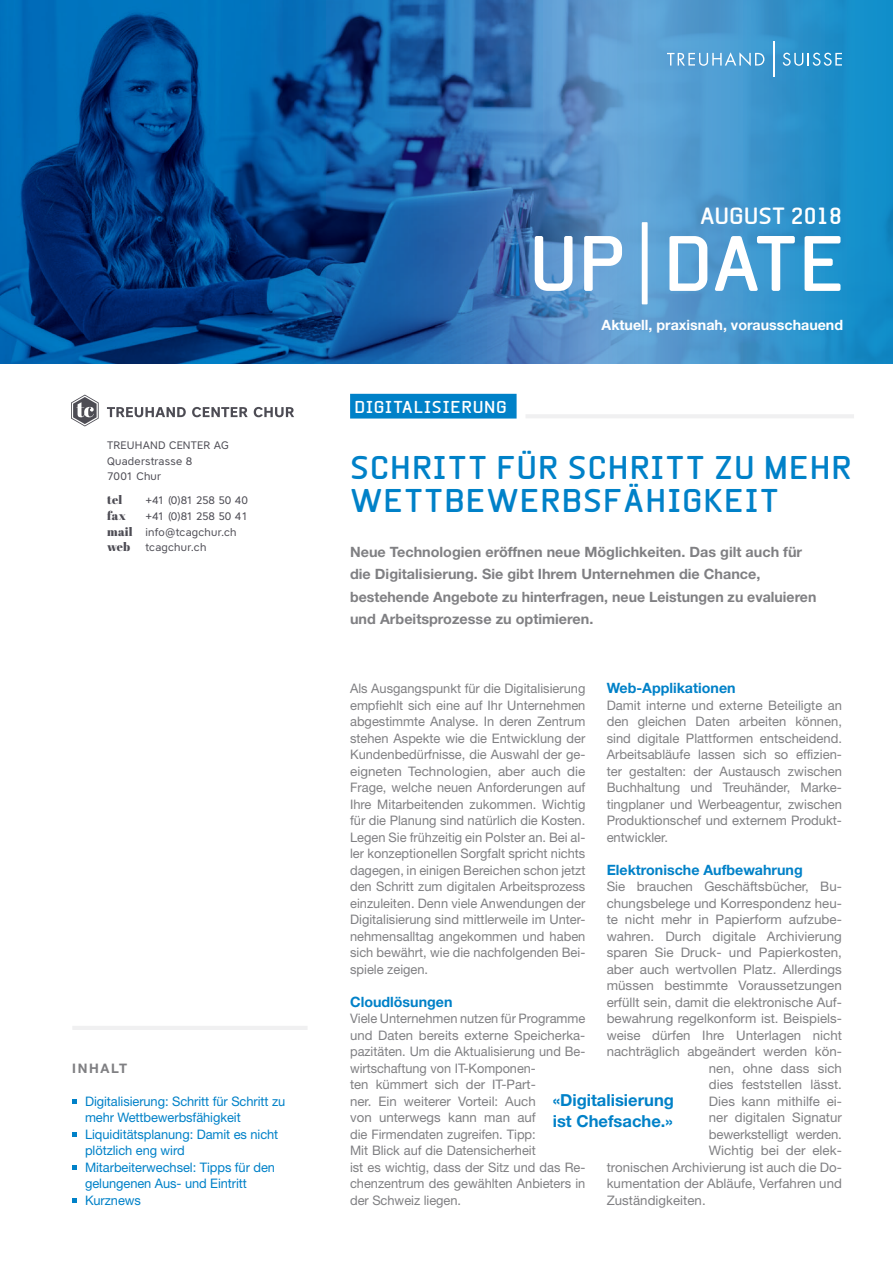
<style>
.page{position:relative;width:893px;height:1263px;background:#fff}
.page>*{position:absolute;margin:0;border:0;box-sizing:border-box;transform-origin:0 0}
.t1{font:700 75px "Beta Sans";letter-spacing:-.015em;color:#fff}
.t2{font:700 31.5px/33px "Beta Sans";letter-spacing:.03em;color:#0081c8}
.t3{font:700 22.5px "Beta Sans";color:#fff}
.t4{font:700 16.65px/21.6px "Helvetica Neue LT Std";color:#0081c8}
.t5{font:700 16.5px "Beta Sans";letter-spacing:.04em;color:#fff}
.t6{font:700 14.25px/22.5px "Helvetica Neue LT Std";color:#808083}
.t7{font:700 14.25px "Helvetica Neue LT Std";color:#0081c8}
.t8{font:700 14.25px "Helvetica Neue LT Std";color:#fff}
.t9{font:13.2px/16.5px "Helvetica Neue LT Std";letter-spacing:.005em;color:#808083;text-align:justify}
.t10{font:13.2px/16.5px "Helvetica Neue LT Std";letter-spacing:-.005em;color:#0081c8}
.t11{font:700 13.2px "Helvetica Neue LT Std";letter-spacing:.125em;color:#808083}
.t12{font:12px "Abril Fatface";letter-spacing:.005em;color:#4d4c54}
.t13{font:10.8px/15.8px "Core Sans A45";letter-spacing:.02em;color:#4d4c54}
.t14{font:10.8px "Core Sans A45";letter-spacing:-.035em;color:#4d4c54}
.s1{font-family:"Abril Fatface";font-size:12px}
.s2{font-family:"Beta Sans Norm";font-weight:400;font-size:112.5px}
</style>
<div class="page">
<img style="left:667px;top:0;width:226px;height:363px">
<div style="left:0;top:0;width:667px;height:363px;background:#61a5d7"></div>
<img style="left:0;top:0;width:627px;height:363px">
<svg style="left:72px;top:1099px;width:5px;height:4px"></svg>
<svg style="left:72px;top:1132px;width:5px;height:4px"></svg>
<svg style="left:72px;top:1165px;width:5px;height:4px"></svg>
<svg style="left:72px;top:1198px;width:5px;height:4px"></svg>
<hr style="left:72px;top:1026px;width:236px;height:4px;background:#f0f0f1">
<svg style="left:667px;top:52px;width:97px;height:14px"></svg>
<svg style="left:783px;top:53px;width:59px;height:13px"></svg>
<hr style="left:773px;top:41px;width:1px;height:36px;background:#fff">
<div style="left:350px;top:394px;width:167px;height:24px;background:#0081c8"></div>
<hr style="left:525px;top:414px;width:329px;height:4px;background:#f0f0f1">
<svg style="left:71px;top:395px;width:28px;height:31px"></svg>
<svg style="left:107px;top:407px;width:79px;height:10px"></svg>
<svg style="left:192px;top:407px;width:56px;height:10px"></svg>
<svg style="left:254px;top:407px;width:40px;height:10px"></svg>
<p class="t13" style="left:107px;top:437px;width:123px">TREUHAND CENTER AG<br>Quaderstrasse 8<br>7001 Chur</p>
<p class="t12" style="left:107px;top:491px;width:17px">tel</p>
<p class="t14" style="left:145px;top:493px;width:104px">+41 (0)81 258 50 40</p>
<p class="t12" style="left:107px;top:507px;width:20px">fax</p>
<p class="t13" style="left:107px;top:508px;width:142px;text-indent:38px">+41 (0)81 258 50 41 <span class="s1">mail</span> info@tcagchur.ch</p>
<p class="t12" style="left:107px;top:539px;width:25px">web</p>
<p class="t13" style="left:145px;top:539px;width:62px">tcagchur.ch</p>
<p class="t11" style="left:72px;top:1060px;width:56px">INHALT</p>
<p class="t10" style="left:85px;top:1092px;width:202px">Digitalisierung: Schritt für Schritt zu mehr Wettbewerbsfähigkeit<br>Liquiditätsplanung: Damit es nicht plötzlich eng wird<br>Mitarbeiterwechsel: Tipps für den gelungenen Aus- und Eintritt<br>Kurznews</p>
<h3 class="t3" style="left:700px;top:202px;width:144px">AUGUST 2018</h3>
<h1 class="t1" style="left:529px;top:219px;width:318px">UP<span class="s2">|</span> DATE</h1>
<p class="t8" style="left:602px;top:316px;width:243px">Aktuell, praxisnah, vorausschauend</p>
<p class="t5" style="left:355px;top:397px;width:154px">DIGITALISIERUNG</p>
<h2 class="t2" style="left:350px;top:450px;width:503px">SCHRITT FÜR SCHRITT ZU MEHR<br>WETTBEWERBSFÄHIGKEIT</h2>
<p class="t6" style="left:350px;top:540px;width:468px">Neue Technologien eröffnen neue Möglichkeiten. Das gilt auch für die Digitalisierung. Sie gibt Ihrem Unternehmen die Chance, bestehende Angebote zu hinterfragen, neue Leistungen zu evaluieren und Arbeitsprozesse zu optimieren.</p>
<p class="t7" style="left:607px;top:679px;width:130px">Web-Applikationen</p>
<p class="t9" style="left:607px;top:696px;width:237px">Damit interne und externe Beteiligte an den gleichen Daten arbeiten können, sind digitale Plattformen entscheidend.<br>Arbeitsabläufe lassen sich so effizien&shy;ter gestalten: der Austausch zwischen Buchhaltung und Treuhänder, Marke&shy;tingplaner und Werbeagentur, zwischen Produktionschef und externem Produkt&shy;entwickler.</p>
<p class="t7" style="left:607px;top:861px;width:198px">Elektronische Aufbewahrung</p>
<p class="t9" style="left:607px;top:878px;width:237px">Sie brauchen Geschäftsbücher, Bu-</p>
<p class="t9" style="left:607px;top:894px;width:237px">chungsbelege und Korrespondenz heu-</p>
<p class="t9" style="left:607px;top:911px;width:237px">te nicht mehr in Papierform aufzube-</p>
<p class="t9" style="left:607px;top:927px;width:237px">wahren. Durch digitale Archivierung</p>
<p class="t9" style="left:607px;top:944px;width:237px">sparen Sie Druck- und Papierkosten,</p>
<p class="t9" style="left:607px;top:960px;width:237px">aber auch wertvollen Platz. Allerdings</p>
<p class="t9" style="left:607px;top:977px;width:237px">müssen bestimmte Voraussetzungen</p>
<p class="t9" style="left:607px;top:993px;width:237px">erfüllt sein, damit die elektronische Auf-</p>
<p class="t9" style="left:607px;top:1010px;width:237px">bewahrung regelkonform ist. Beispiels-</p>
<p class="t9" style="left:607px;top:1026px;width:237px">weise dürfen Ihre Unterlagen nicht</p>
<p class="t9" style="left:607px;top:1043px;width:237px">nachträglich abgeändert werden kön-</p>
<p class="t9" style="left:709px;top:1059px;width:135px">nen, ohne dass sich</p>
<p class="t9" style="left:709px;top:1076px;width:135px">dies feststellen lässt.</p>
<p class="t9" style="left:709px;top:1092px;width:135px">Dies kann mithilfe ei-</p>
<p class="t9" style="left:709px;top:1109px;width:135px">ner digitalen Signatur</p>
<p class="t9" style="left:709px;top:1125px;width:135px">bewerkstelligt werden.</p>
<p class="t9" style="left:709px;top:1142px;width:135px">Wichtig bei der elek-</p>
<p class="t9" style="left:607px;top:1158px;width:237px">tronischen Archivierung ist auch die Do-</p>
<p class="t9" style="left:607px;top:1175px;width:237px">kumentation der Abläufe, Verfahren und</p>
<p class="t9" style="left:607px;top:1191px;width:101px">Zuständigkeiten.</p>
<p class="t9" style="left:350px;top:680px;width:237px">Als Ausgangspunkt für die Digitalisierung empfiehlt sich eine auf Ihr Unternehmen abgestimmte Analyse. In deren Zentrum stehen Aspekte wie die Entwicklung der Kundenbedürfnisse, die Auswahl der ge&shy;eigneten Technologien, aber auch die Frage, welche neuen Anforderungen auf Ihre Mitarbeitenden zukommen. Wichtig für die Planung sind natürlich die Kosten.<br>Legen Sie frühzeitig ein Polster an. Bei al&shy;ler konzeptionellen Sorgfalt spricht nichts dagegen, in einigen Bereichen schon jetzt den Schritt zum digitalen Arbeitsprozess einzuleiten. Denn viele Anwendungen der Digitalisierung sind mittlerweile im Unter&shy;nehmensalltag angekommen und haben sich bewährt, wie die nachfolgenden Bei&shy;spiele zeigen.</p>
<p class="t7" style="left:350px;top:993px;width:104px">Cloudlösungen</p>
<p class="t9" style="left:350px;top:1010px;width:237px;text-align:left">Viele Unternehmen nutzen für Programme und Daten bereits externe Speicherka&shy;pazitäten. Um die Aktualisierung und Be&shy;wirtschaftung von IT-Komponen-<br>ten kümmert sich der IT-Part-<br>ner. Ein weiterer Vorteil: Auch<br>von unterwegs kann man auf<br>die Firmendaten zugreifen. Tipp:<br>Mit Blick auf die Datensicherheit<br>ist es wichtig, dass der Sitz und das Re&shy;chenzentrum des gewählten Anbieters in der Schweiz liegen.</p>
<p class="t4" style="left:553px;top:1088px;width:123px">«Digitalisierung ist Chefsache.»</p>
</div>
